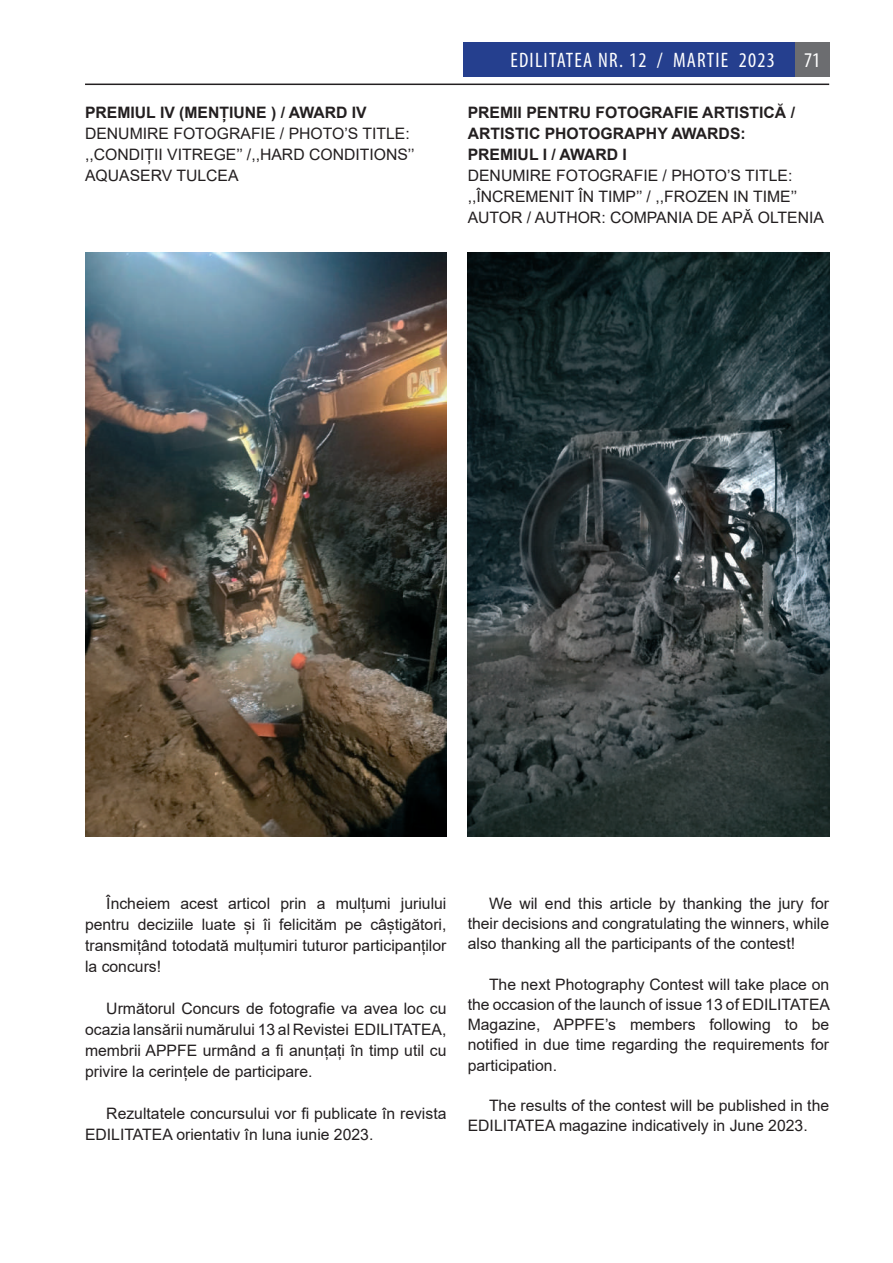
<style>
.page{position:relative;width:893px;height:1263px;background:#fff}
.page>*{position:absolute;margin:0;border:0;box-sizing:border-box;transform-origin:0 0}
.t1{font:condensed 21px "Myriad Pro";letter-spacing:.06em;color:#fff}
.t2{font:15.75px/21px "Arial";color:#231f20}
.t3{font:700 15.75px/21px "Arial";color:#231f20}
</style>
<div class="page">
<div style="left:795px;top:43px;width:34px;height:34px;background:#6c6d70"></div>
<hr style="left:85px;top:84px;width:744px;height:1px;background:#231f20">
<div style="left:463px;top:43px;width:332px;height:34px;background:#253f8e"></div>
<img style="left:85px;top:253px;width:361px;height:583px">
<img style="left:468px;top:253px;width:361px;height:583px">
<p class="t3" style="left:85px;top:102px;width:283px">PREMIUL IV (MENȚIUNE ) / AWARD IV</p>
<p class="t2" style="left:85px;top:123px;width:331px">DENUMIRE FOTOGRAFIE / PHOTO’S TITLE: ,,CONDIȚII VITREGE’’ /,,HARD CONDITIONS’’<br>AQUASERV TULCEA</p>
<h1 class="t1" style="left:510px;top:49px;width:266px">EDILITATEA NR. 12 / MARTIE 2023</h1>
<h1 class="t1" style="left:804px;top:49px;width:18px">71</h1>
<p class="t3" style="left:468px;top:102px;width:329px">PREMII PENTRU FOTOGRAFIE ARTISTICĂ /<br>ARTISTIC PHOTOGRAPHY AWARDS:<br>PREMIUL I / AWARD I</p>
<p class="t2" style="left:468px;top:165px;width:358px">DENUMIRE FOTOGRAFIE / PHOTO’S TITLE: ,,ÎNCREMENIT ÎN TIMP’’ / ,,FROZEN IN TIME’’<br>AUTOR / AUTHOR: COMPANIA DE APĂ OLTENIA</p>
<p class="t2" style="left:85px;top:892px;width:363px;text-align:justify;text-indent:21px">Încheiem acest articol prin a mulțumi juriului pentru deciziile luate și îi felicităm pe câștigători, transmițând totodată mulțumiri tuturor participanților la concurs!</p>
<p class="t2" style="left:85px;top:997px;width:363px;text-align:justify;text-indent:21px">Următorul Concurs de fotografie va avea loc cu ocazia lansării numărului 13 al Revistei EDILITATEA, membrii APPFE urmând a fi anunțați în timp util cu privire la cerințele de participare.</p>
<p class="t2" style="left:85px;top:1102px;width:363px;text-indent:21px">Rezultatele concursului vor fi publicate în revista<br>EDILITATEA orientativ în luna iunie 2023.</p>
<p class="t2" style="left:468px;top:893px;width:363px;line-height:20.2px;text-align:justify;text-indent:21px">We wil end this article by thanking the jury for their decisions and congratulating the winners, while also thanking all the participants of the contest!</p>
<p class="t2" style="left:468px;top:974px;width:364px;line-height:20.2px;text-align:justify;text-indent:21px">The next Photography Contest will take place on the occasion of the launch of issue 13 of EDILITATEA Magazine, APPFE’s members following to be notified in due time regarding the requirements for participation.</p>
<p class="t2" style="left:468px;top:1095px;width:363px;line-height:20.2px;text-indent:21px">The results of the contest will be published in the<br>EDILITATEA magazine indicatively in June 2023.</p>
</div>
